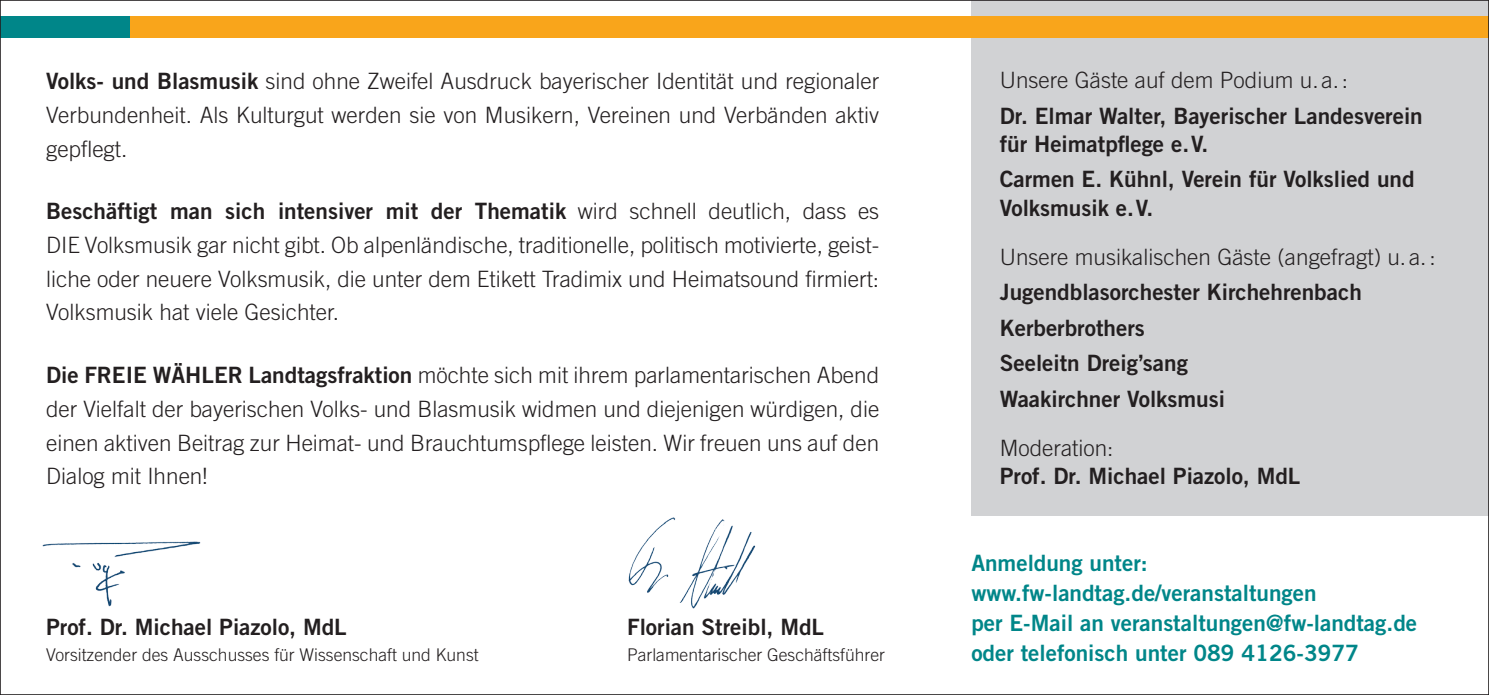
<style>
.page{position:relative;width:1489px;height:695px;background:#fff}
.page>*{position:absolute;margin:0;border:0;box-sizing:border-box;transform-origin:0 0}
.t1{font:300 22.5px/33.8px "Trade Gothic";color:#231f20;text-align:justify}
.t2{font:22.5px/35.2px "Trade Gothic Bold Two";color:#231f20}
.t3{font:22.5px/30px "Trade Gothic Bold Two";color:#008689}
.t4{font:300 17.5px "Trade Gothic";color:#231f20}
.s1{font-family:"Trade Gothic Bold Two";font-weight:400}
.s2{font-family:"Trade Gothic";font-weight:300}
</style>
<div class="page">
<div style="left:971px;top:0;width:517px;height:515px;background:#d1d2d4"></div>
<div style="left:129px;top:16px;width:1359px;height:21px;background:#f9a51b"></div>
<div style="left:0;top:16px;width:129px;height:21px;background:#008689"></div>
<img style="left:42px;top:541px;width:159px;height:66px">
<img style="left:628px;top:517px;width:128px;height:92px">
<p class="t1" style="left:46px;top:64px;width:834px"><span class="s1">Volks- und Blasmusik</span> sind ohne Zweifel Ausdruck bayerischer Identität und regionaler Verbundenheit. Als Kulturgut werden sie von Musikern, Vereinen und Verbänden aktiv gepflegt.</p>
<p class="t2" style="left:46px;top:193px;width:834px">Beschäftigt man sich intensiver mit der Thematik <span class="s2">wird schnell deutlich, dass es</span></p>
<p class="t1" style="left:46px;top:227px;width:834px">DIE Volksmusik gar nicht gibt. Ob alpenländische, traditionelle, politisch motivierte, geist&shy;liche oder neuere Volksmusik, die unter dem Etikett Tradimix und Heimatsound firmiert:<br>Volksmusik hat viele Gesichter.</p>
<p class="t1" style="left:46px;top:357px;width:834px"><span class="s1">Die FREIE WÄHLER Landtagsfraktion</span> möchte sich mit ihrem parlamentarischen Abend der Vielfalt der bayerischen Volks- und Blasmusik widmen und diejenigen würdigen, die einen aktiven Beitrag zur Heimat- und Brauchtumspflege leisten. Wir freuen uns auf den Dialog mit Ihnen!</p>
<p class="t2" style="left:46px;top:608px;width:302px">Prof. Dr. Michael Piazolo, MdL</p>
<p class="t4" style="left:46px;top:644px;width:434px">Vorsitzender des Ausschusses für Wissenschaft und Kunst</p>
<p class="t2" style="left:627px;top:608px;width:198px">Florian Streibl, MdL</p>
<p class="t4" style="left:627px;top:644px;width:259px">Parlamentarischer Geschäftsführer</p>
<p class="t1" style="left:999px;top:63px;width:350px">Unsere Gäste auf dem Podium u.a.:</p>
<p class="t2" style="left:999px;top:101px;width:424px;line-height:28.2px">Dr. Elmar Walter, Bayerischer Landesverein für Heimatpflege e.V.</p>
<p class="t2" style="left:999px;top:165px;width:416px;line-height:28.2px">Carmen E. Kühnl, Verein für Volkslied und<br>Volksmusik e.V.</p>
<p class="t1" style="left:999px;top:240px;width:437px">Unsere musikalischen Gäste (angefragt) u.a.:</p>
<p class="t2" style="left:999px;top:274px;width:363px">Jugendblasorchester Kirchehrenbach<br>Kerberbrothers<br>Seeleitn Dreig’sang<br>Waakirchner Volksmusi</p>
<p class="t1" style="left:999px;top:431px;width:115px">Moderation:</p>
<p class="t2" style="left:999px;top:458px;width:302px">Prof. Dr. Michael Piazolo, MdL</p>
<p class="t3" style="left:971px;top:547px;width:447px">Anmeldung unter: www.fw-landtag.de/veranstaltungen<br>per E-Mail an veranstaltungen@fw-landtag.de oder telefonisch unter 089 4126-3977</p>
</div>
